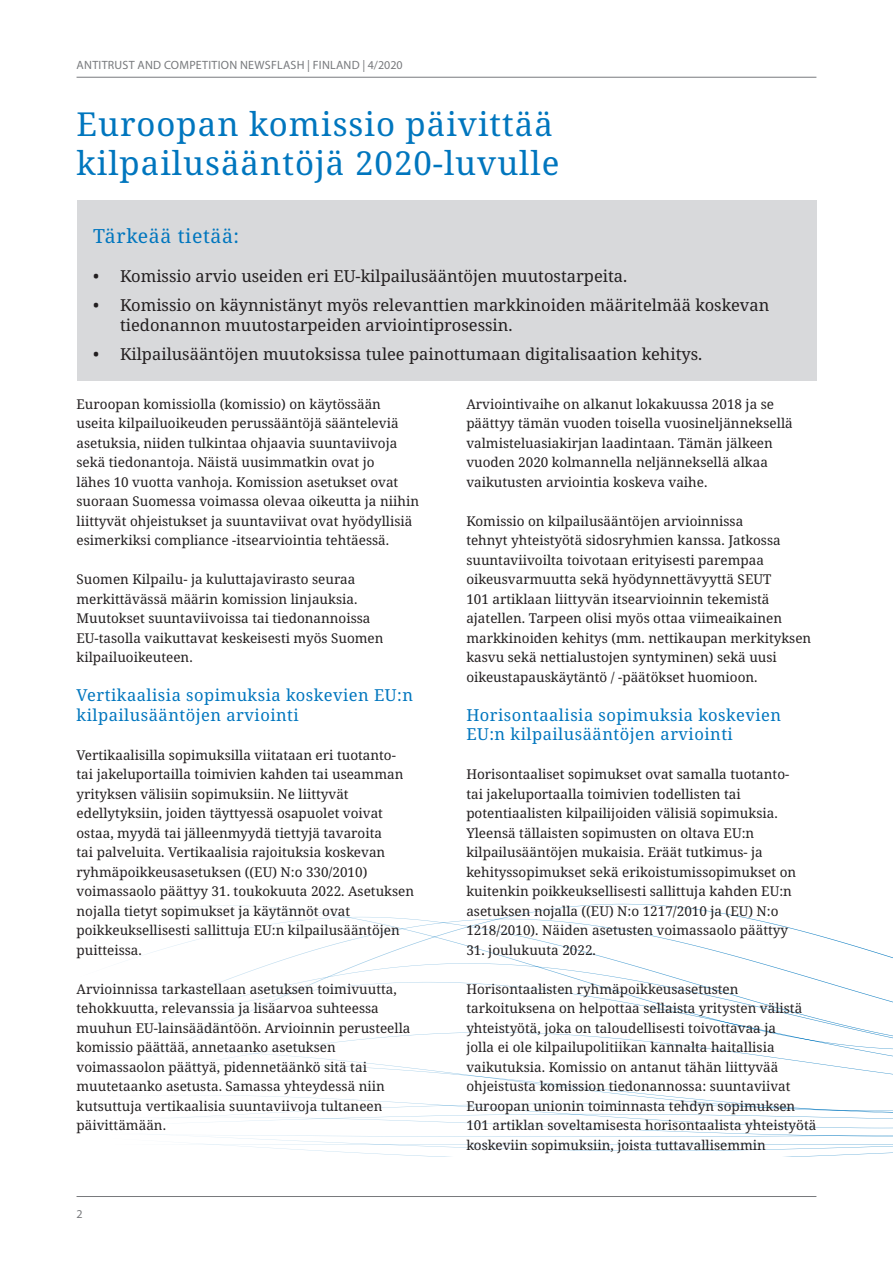
<style>
.page{position:relative;width:893px;height:1263px;background:#fff}
.page>*{position:absolute;margin:0;border:0;box-sizing:border-box;transform-origin:0 0}
.Cover_Subhead{font:33px/39px "Noto Serif";letter-spacing:.03em;color:#0076be}
.Subhead_1{font:19.5px "Noto Serif";letter-spacing:.03em;color:#0076be}
.t1{font:16.5px/19.5px "Noto Serif";color:#231f20}
.Subhead_1-2{font:16.5px/19.5px "Noto Serif";letter-spacing:.03em;color:#0076be}
.Body_copy{font:13.5px/19.5px "Noto Serif";color:#231f20}
.t2{font:12px "Myriad Pro";letter-spacing:.02em;color:#787a7d}
</style>
<div class="page">
<hr style="left:77px;top:1196px;width:739px;height:1px;background:#787a7d">
<hr style="left:77px;top:77px;width:739px;height:1px;background:#787a7d">
<svg style="left:119px;top:903px;width:774px;height:254px"></svg>
<div style="left:77px;top:200px;width:739px;height:181px;background:#d8d9db"></div>
<p class="t2" style="left:77px;top:57px;width:328px">ANTITRUST AND COMPETITION NEWSFLASH | FINLAND | 4/2020</p>
<p class="Cover_Subhead" style="left:77px;top:105px;width:484px">Euroopan komissio päivittää kilpailusääntöjä 2020-luvulle</p>
<p class="Subhead_1" style="left:93px;top:222px;width:148px">Tärkeää tietää:</p>
<p class="t1" style="left:93px;top:267px;width:536px">• Komissio arvio useiden eri EU-kilpailusääntöjen muutostarpeita.</p>
<p class="t1" style="left:120px;top:296px;width:651px;text-indent:-27px">• Komissio on käynnistänyt myös relevanttien markkinoiden määritelmää koskevan tiedonannon muutostarpeiden arviointiprosessin.</p>
<p class="t1" style="left:93px;top:345px;width:611px">• Kilpailusääntöjen muutoksissa tulee painottumaan digitalisaation kehitys.</p>
<p class="Body_copy" style="left:77px;top:394px;width:344px">Euroopan komissiolla (komissio) on käytössään useita kilpailuoikeuden perussääntöjä säänteleviä asetuksia, niiden tulkintaa ohjaavia suuntaviivoja sekä tiedonantoja. Näistä uusimmatkin ovat jo<br>lähes 10 vuotta vanhoja. Komission asetukset ovat suoraan Suomessa voimassa olevaa oikeutta ja niihin liittyvät ohjeistukset ja suuntaviivat ovat hyödyllisiä esimerkiksi compliance -itsearviointia tehtäessä.</p>
<p class="Body_copy" style="left:77px;top:570px;width:308px">Suomen Kilpailu- ja kuluttajavirasto seuraa merkittävässä määrin komission linjauksia.<br>Muutokset suuntaviivoissa tai tiedonannoissa EU-tasolla vaikuttavat keskeisesti myös Suomen kilpailuoikeuteen.</p>
<p class="Subhead_1-2" style="left:77px;top:686px;width:338px">Vertikaalisia sopimuksia koskevien EU:n kilpailusääntöjen arviointi</p>
<p class="Body_copy" style="left:77px;top:745px;width:339px">Vertikaalisilla sopimuksilla viitataan eri tuotanto&shy;tai jakeluportailla toimivien kahden tai useamman yrityksen välisiin sopimuksiin. Ne liittyvät edellytyksiin, joiden täyttyessä osapuolet voivat ostaa, myydä tai jälleenmyydä tiettyjä tavaroita<br>tai palveluita. Vertikaalisia rajoituksia koskevan ryhmäpoikkeusasetuksen ((EU) N:o 330/2010) voimassaolo päättyy 31. toukokuuta 2022. Asetuksen nojalla tietyt sopimukset ja käytännöt ovat poikkeuksellisesti sallittuja EU:n kilpailusääntöjen puitteissa.</p>
<p class="Body_copy" style="left:77px;top:979px;width:335px">Arvioinnissa tarkastellaan asetuksen toimivuutta, tehokkuutta, relevanssia ja lisäarvoa suhteessa muuhun EU-lainsäädäntöön. Arvioinnin perusteella komissio päättää, annetaanko asetuksen voimassaolon päättyä, pidennetäänkö sitä tai muutetaanko asetusta. Samassa yhteydessä niin kutsuttuja vertikaalisia suuntaviivoja tultaneen päivittämään.</p>
<p class="Body_copy" style="left:466px;top:394px;width:328px">Arviointivaihe on alkanut lokakuussa 2018 ja se päättyy tämän vuoden toisella vuosineljänneksellä valmisteluasiakirjan laadintaan. Tämän jälkeen vuoden 2020 kolmannella neljänneksellä alkaa vaikutusten arviointia koskeva vaihe.</p>
<p class="Body_copy" style="left:466px;top:511px;width:346px">Komissio on kilpailusääntöjen arvioinnissa<br>tehnyt yhteistyötä sidosryhmien kanssa. Jatkossa suuntaviivoilta toivotaan erityisesti parempaa oikeusvarmuutta sekä hyödynnettävyyttä SEUT<br>101 artiklaan liittyvän itsearvioinnin tekemistä ajatellen. Tarpeen olisi myös ottaa viimeaikainen markkinoiden kehitys (mm. nettikaupan merkityksen kasvu sekä nettialustojen syntyminen) sekä uusi oikeustapauskäytäntö / -päätökset huomioon.</p>
<p class="Subhead_1-2" style="left:466px;top:705px;width:316px">Horisontaalisia sopimuksia koskevien<br>EU:n kilpailusääntöjen arviointi</p>
<p class="Body_copy" style="left:466px;top:765px;width:331px">Horisontaaliset sopimukset ovat samalla tuotanto&shy;tai jakeluportaalla toimivien todellisten tai potentiaalisten kilpailijoiden välisiä sopimuksia.<br>Yleensä tällaisten sopimusten on oltava EU:n kilpailusääntöjen mukaisia. Eräät tutkimus- ja kehityssopimukset sekä erikoistumissopimukset on kuitenkin poikkeuksellisesti sallittuja kahden EU:n asetuksen nojalla ((EU) N:o 1217/2010 ja (EU) N:o 1218/2010). Näiden asetusten voimassaolo päättyy</p>
<p class="Body_copy" style="left:466px;top:940px;width:131px">31. joulukuuta 2022.</p>
<p class="Body_copy" style="left:466px;top:979px;width:352px">Horisontaalisten ryhmäpoikkeusasetusten tarkoituksena on helpottaa sellaista yritysten välistä yhteistyötä, joka on taloudellisesti toivottavaa ja<br>jolla ei ole kilpailupolitiikan kannalta haitallisia vaikutuksia. Komissio on antanut tähän liittyvää ohjeistusta komission tiedonannossa: suuntaviivat Euroopan unionin toiminnasta tehdyn sopimuksen 101 artiklan soveltamisesta horisontaalista yhteistyötä koskeviin sopimuksiin, joista tuttavallisemmin</p>
<p class="t2" style="left:77px;top:1206px;width:8px">2</p>
</div>
